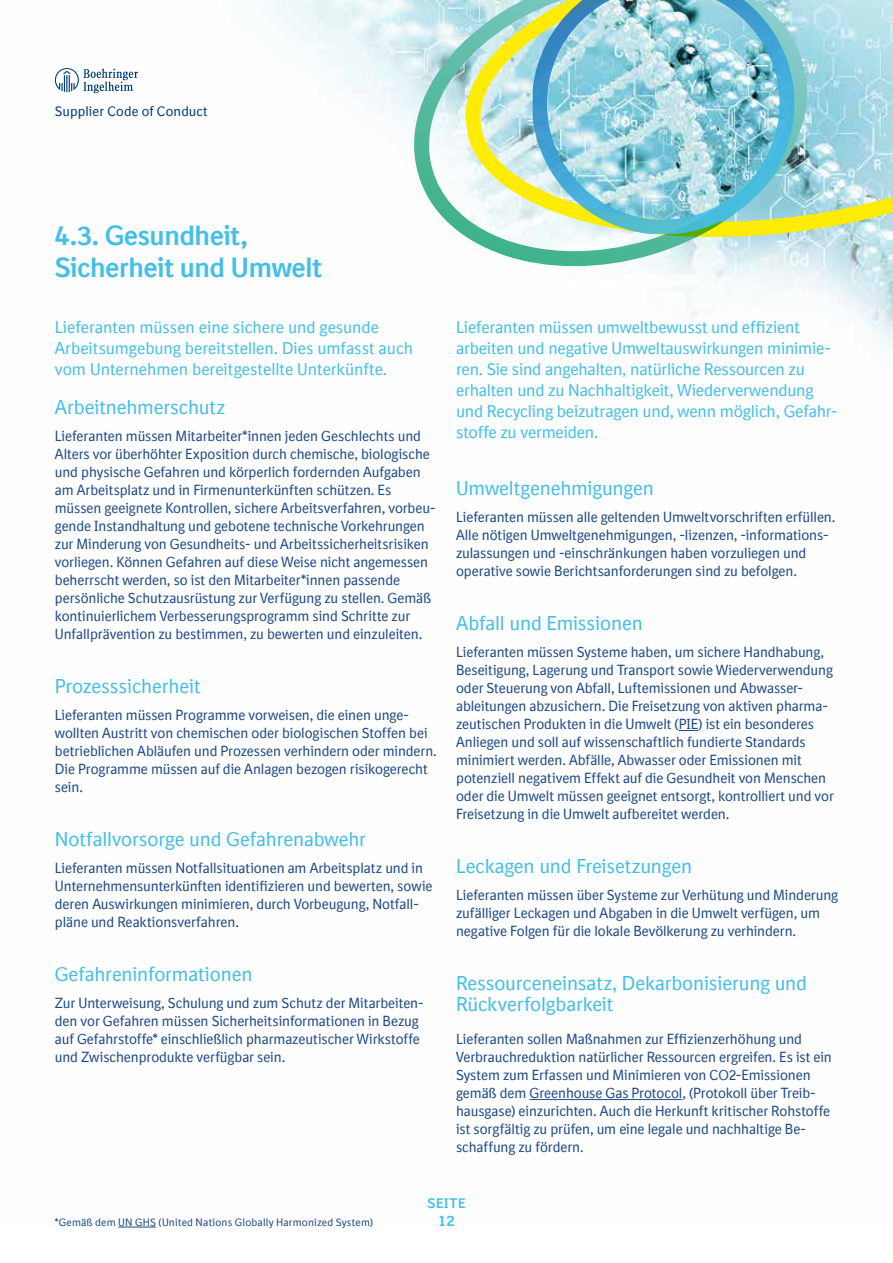
<style>
.page{position:relative;width:893px;height:1263px;background:#fff}
.page>*{position:absolute;margin:0;border:0;box-sizing:border-box;transform-origin:0 0}
.t1{font:700 27px/31.5px "BI Sans";letter-spacing:-.01em;color:#44bfe8}
.t2{font:19.5px/21px "BI Sans";letter-spacing:-.01em;color:#44bfe8}
.t3{font:16.5px/21px "BI Sans";letter-spacing:-.01em;color:#44bfe8}
.t4{font:700 15px "BI Sans";color:#44bfe8}
.t5{font:14.25px/18px "BI Sans";letter-spacing:-.005em;color:#1e4a87}
.t6{font:13.5px "BI Sans";letter-spacing:.005em;color:#003d7c}
.t7{font:700 13.5px "BI Sans";letter-spacing:.065em;color:#44bfe8}
.t8{font:10.5px "BI Sans";letter-spacing:.015em;color:#1e4a87}
</style>
<div class="page">
<img style="left:54px;top:0;width:839px;height:1228px">
<svg style="left:811px;top:0;width:82px;height:242px;background:#b4dcd8"></svg>
<svg style="left:407px;top:0;width:404px;height:270px"></svg>
<img style="left:533px;top:0;width:261px;height:234px">
<hr style="left:118px;top:1227px;width:38px;height:1px;background:#1e4a87">
<svg style="left:679px;top:730px;width:19px;height:1px"></svg>
<hr style="left:530px;top:1099px;width:152px;height:1px;background:#1e4a87">
<svg style="left:55px;top:68px;width:83px;height:25px"></svg>
<p class="t6" style="left:55px;top:103px;width:154px">Supplier Code of Conduct</p>
<h1 class="t1" style="left:55px;top:220px;width:269px">4.3. Gesundheit,<br>Sicherheit und Umwelt</h1>
<p class="t3" style="left:55px;top:317px;width:360px">Lieferanten müssen eine sichere und gesunde<br>Arbeitsumgebung bereitstellen. Dies umfasst auch vom Unternehmen bereitgestellte Unterkünfte.</p>
<h2 class="t2" style="left:55px;top:397px;width:172px">Arbeitnehmerschutz</h2>
<p class="t5" style="left:55px;top:427px;width:382px">Lieferanten müssen Mitarbeiter*innen jeden Geschlechts und Alters vor überhöhter Exposition durch chemische, biologische und physische Gefahren und körperlich fordernden Aufgaben am Arbeitsplatz und in Firmenunterkünften schützen. Es müssen geeignete Kontrollen, sichere Arbeitsverfahren, vorbeu&shy;gende Instandhaltung und gebotene technische Vorkehrungen zur Minderung von Gesundheits- und Arbeitssicherheitsrisiken vorliegen. Können Gefahren auf diese Weise nicht angemessen beherrscht werden, so ist den Mitarbeiter*innen passende persönliche Schutzausrüstung zur Verfügung zu stellen. Gemäß kontinuierlichem Verbesserungsprogramm sind Schritte zur Unfallprävention zu bestimmen, zu bewerten und einzuleiten.</p>
<h2 class="t2" style="left:55px;top:676px;width:147px">Prozesssicherheit</h2>
<p class="t5" style="left:55px;top:706px;width:384px">Lieferanten müssen Programme vorweisen, die einen unge&shy;wollten Austritt von chemischen oder biologischen Stoffen bei betrieblichen Abläufen und Prozessen verhindern oder mindern.<br>Die Programme müssen auf die Anlagen bezogen risikogerecht sein.</p>
<h2 class="t2" style="left:55px;top:829px;width:313px">Notfallvorsorge und Gefahrenabwehr</h2>
<p class="t5" style="left:55px;top:859px;width:379px">Lieferanten müssen Notfallsituationen am Arbeitsplatz und in Unternehmensunterkünften identifizieren und bewerten, sowie deren Auswirkungen minimieren, durch Vorbeugung, Notfall&shy;pläne und Reaktionsverfahren.</p>
<h2 class="t2" style="left:55px;top:964px;width:199px">Gefahreninformationen</h2>
<p class="t5" style="left:55px;top:994px;width:370px">Zur Unterweisung, Schulung und zum Schutz der Mitarbeiten&shy;den vor Gefahren müssen Sicherheitsinformationen in Bezug auf Gefahrstoffe* einschließlich pharmazeutischer Wirkstoffe und Zwischenprodukte verfügbar sein.</p>
<p class="t3" style="left:456px;top:317px;width:383px">Lieferanten müssen umweltbewusst und effizient arbeiten und negative Umweltauswirkungen minimie&shy;ren. Sie sind angehalten, natürliche Ressourcen zu erhalten und zu Nachhaltigkeit, Wiederverwendung und Recycling beizutragen und, wenn möglich, Gefahr&shy;stoffe zu vermeiden.</p>
<h2 class="t2" style="left:456px;top:478px;width:199px">Umweltgenehmigungen</h2>
<p class="t5" style="left:456px;top:508px;width:381px">Lieferanten müssen alle geltenden Umweltvorschriften erfüllen.<br>Alle nötigen Umweltgenehmigungen, -lizenzen, -informations&shy;zulassungen und -einschränkungen haben vorzuliegen und operative sowie Berichtsanforderungen sind zu befolgen.</p>
<h2 class="t2" style="left:456px;top:613px;width:188px">Abfall und Emissionen</h2>
<p class="t5" style="left:456px;top:643px;width:379px">Lieferanten müssen Systeme haben, um sichere Handhabung, Beseitigung, Lagerung und Transport sowie Wiederverwendung oder Steuerung von Abfall, Luftemissionen und Abwasser&shy;ableitungen abzusichern. Die Freisetzung von aktiven pharma&shy;zeutischen Produkten in die Umwelt (PIE) ist ein besonderes Anliegen und soll auf wissenschaftlich fundierte Standards minimiert werden. Abfälle, Abwasser oder Emissionen mit potenziell negativem Effekt auf die Gesundheit von Menschen oder die Umwelt müssen geeignet entsorgt, kontrolliert und vor Freisetzung in die Umwelt aufbereitet werden.</p>
<h2 class="t2" style="left:456px;top:856px;width:238px">Leckagen und Freisetzungen</h2>
<p class="t5" style="left:456px;top:886px;width:384px">Lieferanten müssen über Systeme zur Verhütung und Minderung zufälliger Leckagen und Abgaben in die Umwelt verfügen, um negative Folgen für die lokale Bevölkerung zu verhindern.</p>
<h2 class="t2" style="left:456px;top:973px;width:353px">Ressourceneinsatz, Dekarbonisierung und<br>Rückverfolgbarkeit</h2>
<p class="t5" style="left:456px;top:1030px;width:377px">Lieferanten sollen Maßnahmen zur Effizienzerhöhung und Verbrauchreduktion natürlicher Ressourcen ergreifen. Es ist ein System zum Erfassen und Minimieren von CO2-Emissionen gemäß dem Greenhouse Gas Protocol, (Protokoll über Treib&shy;hausgase) einzurichten. Auch die Herkunft kritischer Rohstoffe ist sorgfältig zu prüfen, um eine legale und nachhaltige Be&shy;schaffung zu fördern.</p>
<p class="t8" style="left:55px;top:1216px;width:320px">*Gemäß dem UN GHS (United Nations Globally Harmonized System)</p>
<p class="t7" style="left:427px;top:1196px;width:40px">SEITE</p>
<p class="t4" style="left:438px;top:1212px;width:18px">12</p>
</div>
